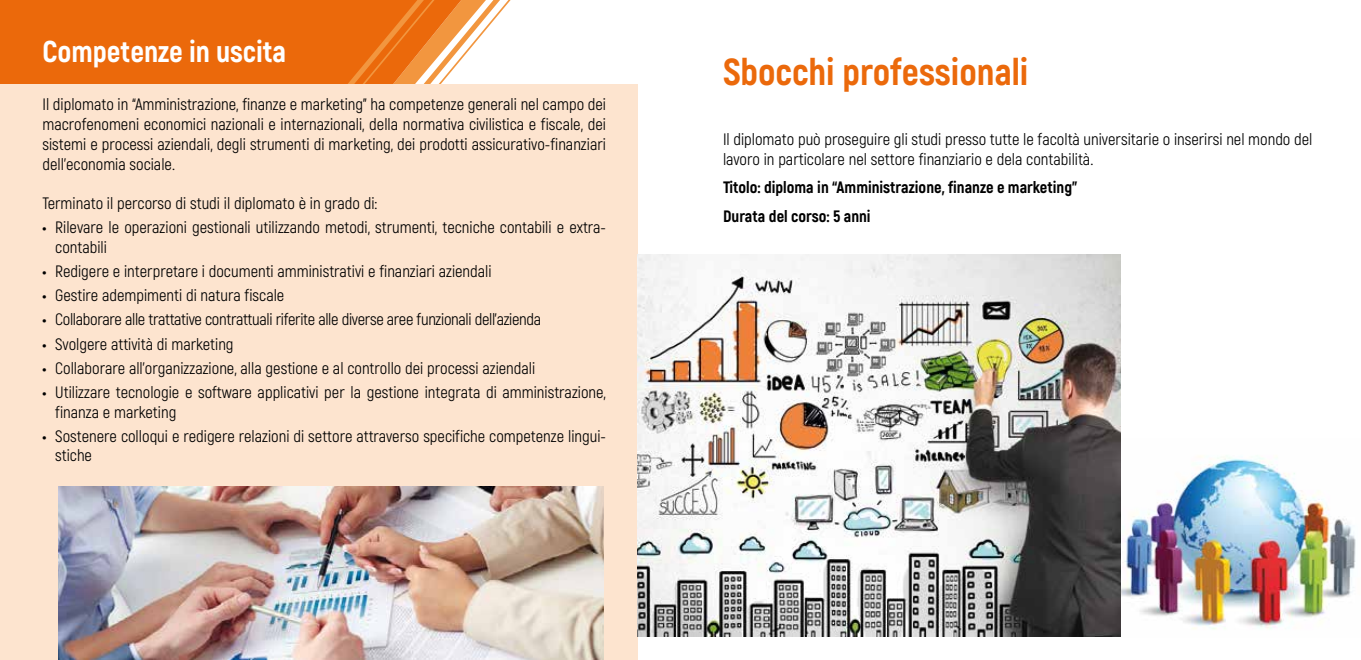
<style>
.page{position:relative;width:1361px;height:660px;background:#fff}
.page>*{position:absolute;margin:0;border:0;box-sizing:border-box;transform-origin:0 0}
.t1{font:800 37.5px "Akrobat";color:#eb690b}
.t2{font:800 30px "Akrobat";color:#fff}
.t3{font:16.5px/19.8px "Akrobat";color:#000}
.t4{font:16.5px "Akrobat";letter-spacing:-.02em;color:#000}
.t5{font:800 16.5px/28.3px "Akrobat";color:#000}
.s1{font-weight:900}
</style>
<div class="page">
<img style="left:1121px;top:456px;width:235px;height:174px">
<div style="left:0;top:0;width:282px;height:84px;background:#eb690b"></div>
<svg style="left:282px;top:0;width:228px;height:84px"></svg>
<div style="left:0;top:84px;width:638px;height:575px;background:#fde4cf"></div>
<img style="left:638px;top:254px;width:483px;height:382px">
<img style="left:58px;top:486px;width:546px;height:173px">
<h2 class="t2" style="left:43px;top:32px;width:245px">Competenze in uscita</h2>
<p class="t3" style="left:43px;top:94px;width:565px;text-align:justify">Il diplomato in “Amministrazione, finanze e marketing” ha competenze generali nel campo dei macrofenomeni economici nazionali e internazionali, della normativa civilistica e fiscale, dei sistemi e processi aziendali, degli strumenti di marketing, dei prodotti assicurativo-finanziari dell’economia sociale.</p>
<p class="t3" style="left:43px;top:193px;width:336px">Terminato il percorso di studi il diplomato è in grado di:</p>
<p class="t3" style="left:55px;top:217px;width:552px;text-indent:-13px"><span class="s1">•</span> Rilevare le operazioni gestionali utilizzando metodi, strumenti, tecniche contabili e extra&shy;contabili</p>
<p class="t3" style="left:43px;top:261px;width:451px"><span class="s1">•</span> Redigere e interpretare i documenti amministrativi e finanziari aziendali</p>
<p class="t3" style="left:43px;top:285px;width:243px"><span class="s1">•</span> Gestire adempimenti di natura fiscale</p>
<p class="t4" style="left:43px;top:309px;width:500px"><span class="s1">•</span> Collaborare alle trattative contrattuali riferite alle diverse aree funzionali dell’azienda</p>
<p class="t3" style="left:43px;top:333px;width:193px"><span class="s1">•</span> Svolgere attività di marketing</p>
<p class="t3" style="left:43px;top:357px;width:494px"><span class="s1">•</span> Collaborare all’organizzazione, alla gestione e al controllo dei processi aziendali</p>
<p class="t3" style="left:55px;top:382px;width:552px;text-indent:-13px"><span class="s1">•</span> Utilizzare tecnologie e software applicativi per la gestione integrata di amministrazione, finanza e marketing</p>
<p class="t3" style="left:55px;top:425px;width:552px;text-indent:-13px"><span class="s1">•</span> Sostenere colloqui e redigere relazioni di settore attraverso specifiche competenze lingui&shy;stiche</p>
<h1 class="t1" style="left:723px;top:48px;width:307px">Sbocchi professionali</h1>
<p class="t3" style="left:723px;top:129px;width:591px">Il diplomato può proseguire gli studi presso tutte le facoltà universitarie o inserirsi nel mondo del lavoro in particolare nel settore finanziario e dela contabilità.</p>
<p class="t5" style="left:723px;top:173px;width:356px">Titolo: diploma in “Amministrazione, finanze e marketing”<br>Durata del corso: 5 anni</p>
</div>
